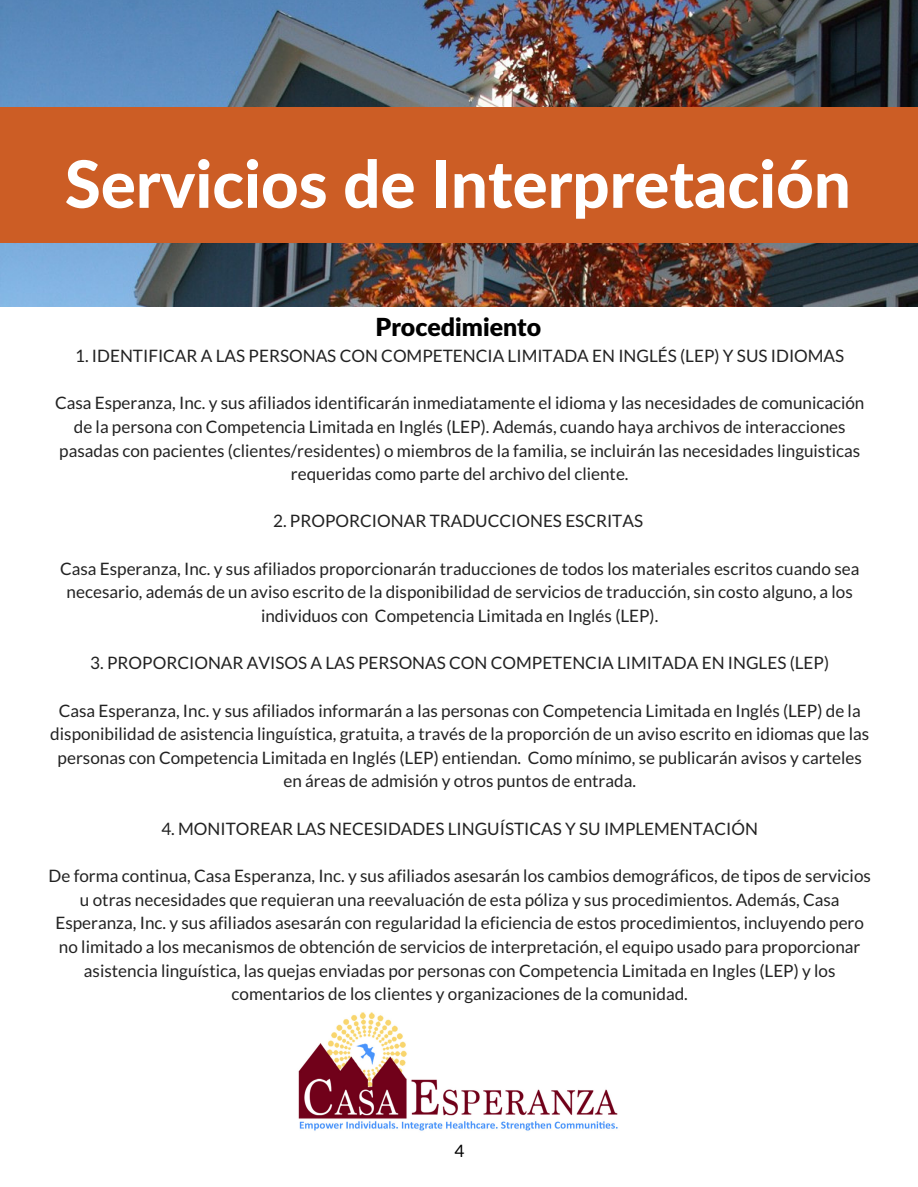
<style>
.page{position:relative;width:918px;height:1187px;background:#fff}
.page>*{position:absolute;margin:0;border:0;box-sizing:border-box;transform-origin:0 0}
.t1{font:800 65.4px "Lato";color:#fff}
.t2{font:900 24.9px "Lato";color:#000}
.t3{font:17.1px/23.7px "Lato";color:#222;text-align:center}
.t4{font:17.1px "Lato";color:#000}
</style>
<div class="page">
<img style="left:0;top:0;width:918px;height:307px">
<div style="left:0;top:107px;width:918px;height:135px;background:#cc5d25"></div>
<img style="left:298px;top:1012px;width:320px;height:119px">
<h1 class="t1" style="left:65px;top:143px;width:788px">Servicios de Interpretación</h1>
<h2 class="t2" style="left:376px;top:311px;width:167px">Procedimiento</h2>
<p class="t3" style="left:75px;top:343px;width:771px">1. IDENTIFICAR A LAS PERSONAS CON COMPETENCIA LIMITADA EN INGLÉS (LEP) Y SUS IDIOMAS</p>
<p class="t3" style="left:55px;top:391px;width:811px">Casa Esperanza, Inc. y sus afiliados identificarán inmediatamente el idioma y las necesidades de comunicación de la persona con Competencia Limitada en Inglés (LEP). Además, cuando haya archivos de interacciones pasadas con pacientes (clientes/residentes) o miembros de la familia, se incluirán las necesidades linguisticas requeridas como parte del archivo del cliente.</p>
<p class="t3" style="left:273px;top:509px;width:372px">2. PROPORCIONAR TRADUCCIONES ESCRITAS</p>
<p class="t3" style="left:60px;top:556px;width:801px">Casa Esperanza, Inc. y sus afiliados proporcionarán traducciones de todos los materiales escritos cuando sea necesario, además de un aviso escrito de la disponibilidad de servicios de traducción, sin costo alguno, a los individuos con Competencia Limitada en Inglés (LEP).</p>
<p class="t3" style="left:90px;top:651px;width:740px">3. PROPORCIONAR AVISOS A LAS PERSONAS CON COMPETENCIA LIMITADA EN INGLES (LEP)</p>
<p class="t3" style="left:50px;top:698px;width:820px">Casa Esperanza, Inc. y sus afiliados informarán a las personas con Competencia Limitada en Inglés (LEP) de la disponibilidad de asistencia linguística, gratuita, a través de la proporción de un aviso escrito en idiomas que las personas con Competencia Limitada en Inglés (LEP) entiendan. Como mínimo, se publicarán avisos y carteles en áreas de admisión y otros puntos de entrada.</p>
<p class="t3" style="left:161px;top:816px;width:598px">4. MONITOREAR LAS NECESIDADES LINGUÍSTICAS Y SU IMPLEMENTACIÓN</p>
<p class="t3" style="left:49px;top:863px;width:824px">De forma continua, Casa Esperanza, Inc. y sus afiliados asesarán los cambios demográficos, de tipos de servicios u otras necesidades que requieran una reevaluación de esta póliza y sus procedimientos. Además, Casa Esperanza, Inc. y sus afiliados asesarán con regularidad la eficiencia de estos procedimientos, incluyendo pero no limitado a los mecanismos de obtención de servicios de interpretación, el equipo usado para proporcionar asistencia linguística, las quejas enviadas por personas con Competencia Limitada en Ingles (LEP) y los comentarios de los clientes y organizaciones de la comunidad.</p>
<p class="t4" style="left:455px;top:1139px;width:11px">4</p>
</div>
